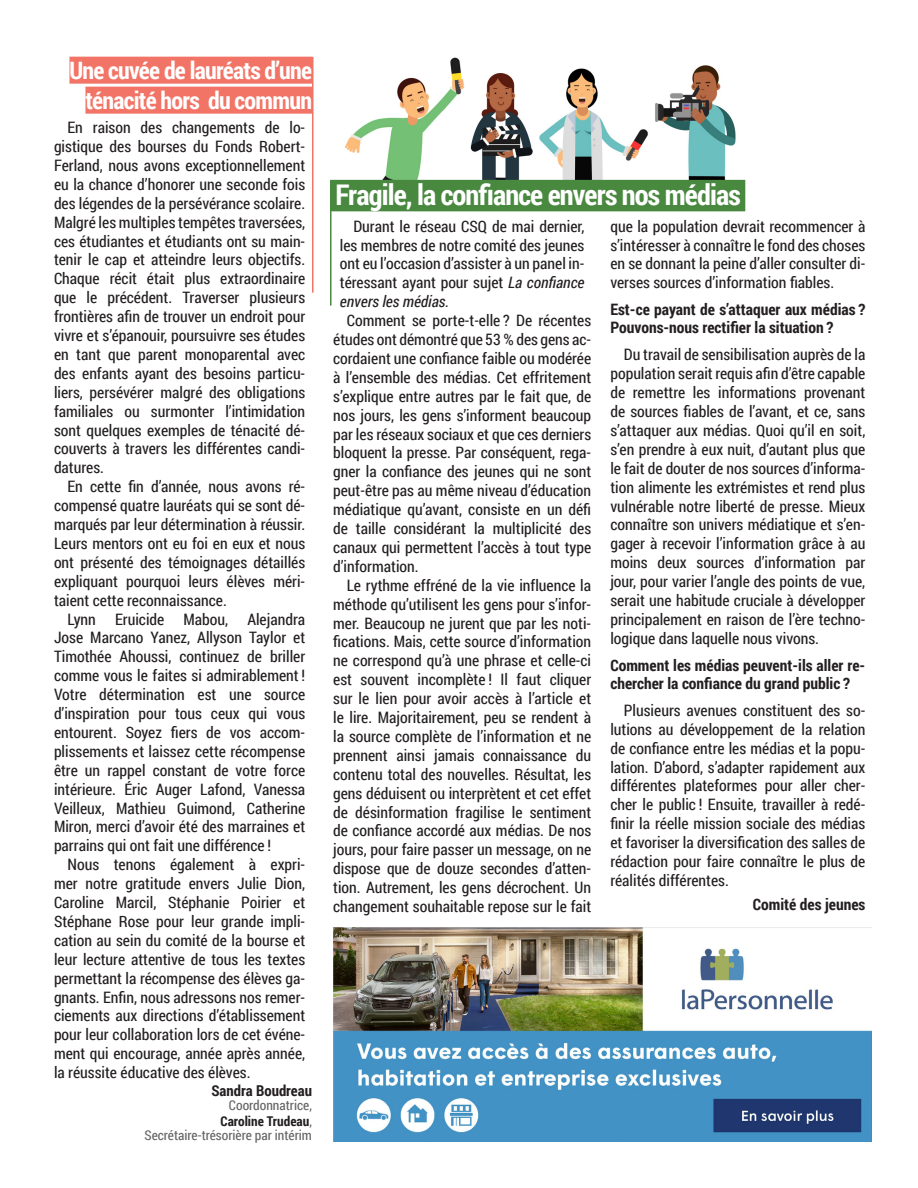
<style>
.page{position:relative;width:918px;height:1188px;background:#fff}
.page>*{position:absolute;margin:0;border:0;box-sizing:border-box;transform-origin:0 0}
._2022-04_Paragraphe_normal{font:700 28.5px "Roboto Condensed";letter-spacing:-.03em;color:#fff}
._2022-04_Paragraphe_normal-2{font:700 24px/30px "Roboto Condensed";letter-spacing:-.03em;color:#fff;text-align:right}
._2022-04_Paragraphe_normal-3{font:15.75px/18.9px "Roboto Condensed";color:#231f20;text-align:justify}
._2022-04_Paragraphe_normal-4{font:700 15.75px/18px "Roboto Condensed";color:#231f20}
._2022-04_Paragraphe_normal-5{font:700 15px "Roboto Condensed";color:#231f20}
._2022-04_Paragraphe_normal-6{font:13.5px "Roboto Condensed";color:#646464}
._2022-04_Paragraphe_normal-7{font:700 13.5px "Roboto Condensed";color:#231f20}
.s1{font-weight:400;color:#646464}
.s2{font-style:italic}
</style>
<div class="page">
<hr style="left:312px;top:57px;width:2px;height:236px;background:#f27466">
<hr style="left:330px;top:180px;width:2px;height:126px;background:#49883f">
<div style="left:69px;top:57px;width:243px;height:27px;background:#f27466"></div>
<div style="left:85px;top:87px;width:227px;height:27px;background:#f27466"></div>
<img style="left:334px;top:927px;width:537px;height:214px">
<img style="left:331px;top:57px;width:415px;height:143px">
<div style="left:330px;top:180px;width:415px;height:31px;background:#49883f"></div>
<p class="_2022-04_Paragraphe_normal-2" style="left:69px;top:55px;width:244px">Une cuvée de lauréats d’une ténacité hors du commun</p>
<p class="_2022-04_Paragraphe_normal-3" style="left:54px;top:118px;width:253px;text-indent:14px">En raison des changements de lo&shy;gistique des bourses du Fonds Robert-Ferland, nous avons exceptionnellement eu la chance d’honorer une seconde fois des légendes de la persévérance scolaire.<br>Malgré les multiples tempêtes traversées, ces étudiantes et étudiants ont su main&shy;tenir le cap et atteindre leurs objectifs.<br>Chaque récit était plus extraordinaire que le précédent. Traverser plusieurs frontières afin de trouver un endroit pour vivre et s’épanouir, poursuivre ses études en tant que parent monoparental avec des enfants ayant des besoins particu&shy;liers, persévérer malgré des obligations familiales ou surmonter l’intimidation sont quelques exemples de ténacité dé&shy;couverts à travers les différentes candi&shy;datures.</p>
<p class="_2022-04_Paragraphe_normal-3" style="left:54px;top:477px;width:253px;text-indent:14px">En cette fin d’année, nous avons ré&shy;compensé quatre lauréats qui se sont dé&shy;marqués par leur détermination à réussir.<br>Leurs mentors ont eu foi en eux et nous ont présenté des témoignages détaillés expliquant pourquoi leurs élèves méri&shy;taient cette reconnaissance.</p>
<p class="_2022-04_Paragraphe_normal-3" style="left:54px;top:609px;width:253px;text-indent:14px">Lynn Eruicide Mabou, Alejandra Jose Marcano Yanez, Allyson Taylor et Timothée Ahoussi, continuez de briller comme vous le faites si admirablement !<br>Votre détermination est une source d’inspiration pour tous ceux qui vous entourent. Soyez fiers de vos accom&shy;plissements et laissez cette récompense être un rappel constant de votre force intérieure. Éric Auger Lafond, Vanessa Veilleux, Mathieu Guimond, Catherine Miron, merci d’avoir été des marraines et parrains qui ont fait une différence !</p>
<p class="_2022-04_Paragraphe_normal-3" style="left:54px;top:855px;width:253px;text-indent:14px">Nous tenons également à expri&shy;mer notre gratitude envers Julie Dion, Caroline Marcil, Stéphanie Poirier et Stéphane Rose pour leur grande impli&shy;cation au sein du comité de la bourse et leur lecture attentive de tous les textes permettant la récompense des élèves ga&shy;gnants. Enfin, nous adressons nos remer&shy;ciements aux directions d’établissement pour leur collaboration lors de cet événe&shy;ment qui encourage, année après année, la réussite éducative des élèves.</p>
<p class="_2022-04_Paragraphe_normal-5" style="left:211px;top:1080px;width:102px">Sandra Boudreau</p>
<p class="_2022-04_Paragraphe_normal-6" style="left:229px;top:1095px;width:85px">Coordonnatrice,</p>
<p class="_2022-04_Paragraphe_normal-7" style="left:221px;top:1112px;width:93px">Caroline Trudeau<span class="s1">,</span></p>
<p class="_2022-04_Paragraphe_normal-6" style="left:145px;top:1125px;width:169px">Secrétaire-trésorière par intérim</p>
<p class="_2022-04_Paragraphe_normal" style="left:335px;top:174px;width:407px">Fragile, la confiance envers nos médias</p>
<p class="_2022-04_Paragraphe_normal-3" style="left:340px;top:216px;width:246px;text-indent:14px">Durant le réseau CSQ de mai dernier, les membres de notre comité des jeunes ont eu l’occasion d’assister à un panel in&shy;téressant ayant pour sujet <span class="s2">La confiance envers les médias.</span></p>
<p class="_2022-04_Paragraphe_normal-3" style="left:333px;top:311px;width:260px;text-indent:14px">Comment se porte-t-elle ? De récentes études ont démontré que 53 % des gens ac&shy;cordaient une confiance faible ou modérée à l’ensemble des médias. Cet effritement s’explique entre autres par le fait que, de nos jours, les gens s’informent beaucoup par les réseaux sociaux et que ces derniers bloquent la presse. Par conséquent, rega&shy;gner la confiance des jeunes qui ne sont peut-être pas au même niveau d’éducation médiatique qu’avant, consiste en un défi de taille considérant la multiplicité des canaux qui permettent l’accès à tout type d’information.</p>
<p class="_2022-04_Paragraphe_normal-3" style="left:333px;top:575px;width:260px;text-indent:14px">Le rythme effréné de la vie influence la méthode qu’utilisent les gens pour s’infor&shy;mer. Beaucoup ne jurent que par les noti&shy;fications. Mais, cette source d’information ne correspond qu’à une phrase et celle-ci est souvent incomplète ! Il faut cliquer sur le lien pour avoir accès à l’article et le lire. Majoritairement, peu se rendent à la source complète de l’information et ne prennent ainsi jamais connaissance du contenu total des nouvelles. Résultat, les gens déduisent ou interprètent et cet effet de désinformation fragilise le sentiment de confiance accordé aux médias. De nos jours, pour faire passer un message, on ne dispose que de douze secondes d’atten&shy;tion. Autrement, les gens décrochent. Un changement souhaitable repose sur le fait</p>
<p class="_2022-04_Paragraphe_normal-3" style="left:610px;top:216px;width:257px">que la population devrait recommencer à s’intéresser à connaître le fond des choses en se donnant la peine d’aller consulter di&shy;verses sources d’information fiables.</p>
<p class="_2022-04_Paragraphe_normal-4" style="left:610px;top:300px;width:257px">Est-ce payant de s’attaquer aux médias ?<br>Pouvons-nous rectifier la situation ?</p>
<p class="_2022-04_Paragraphe_normal-3" style="left:610px;top:345px;width:257px;text-indent:14px">Du travail de sensibilisation auprès de la population serait requis afin d’être capable de remettre les informations provenant de sources fiables de l’avant, et ce, sans s’attaquer aux médias. Quoi qu’il en soit, s’en prendre à eux nuit, d’autant plus que le fait de douter de nos sources d’informa&shy;tion alimente les extrémistes et rend plus vulnérable notre liberté de presse. Mieux connaître son univers médiatique et s’en&shy;gager à recevoir l’information grâce à au moins deux sources d’information par jour, pour varier l’angle des points de vue, serait une habitude cruciale à développer principalement en raison de l’ère techno&shy;logique dans laquelle nous vivons.</p>
<p class="_2022-04_Paragraphe_normal-4" style="left:610px;top:656px;width:256px">Comment les médias peuvent-ils aller re&shy;chercher la confiance du grand public ?</p>
<p class="_2022-04_Paragraphe_normal-3" style="left:610px;top:700px;width:257px;text-indent:14px">Plusieurs avenues constituent des so&shy;lutions au développement de la relation de confiance entre les médias et la popu&shy;lation. D’abord, s’adapter rapidement aux différentes plateformes pour aller cher&shy;cher le public ! Ensuite, travailler à redé&shy;finir la réelle mission sociale des médias et favoriser la diversification des salles de rédaction pour faire connaître le plus de réalités différentes.</p>
<p class="_2022-04_Paragraphe_normal-4" style="left:753px;top:895px;width:114px">Comité des jeunes</p>
</div>
